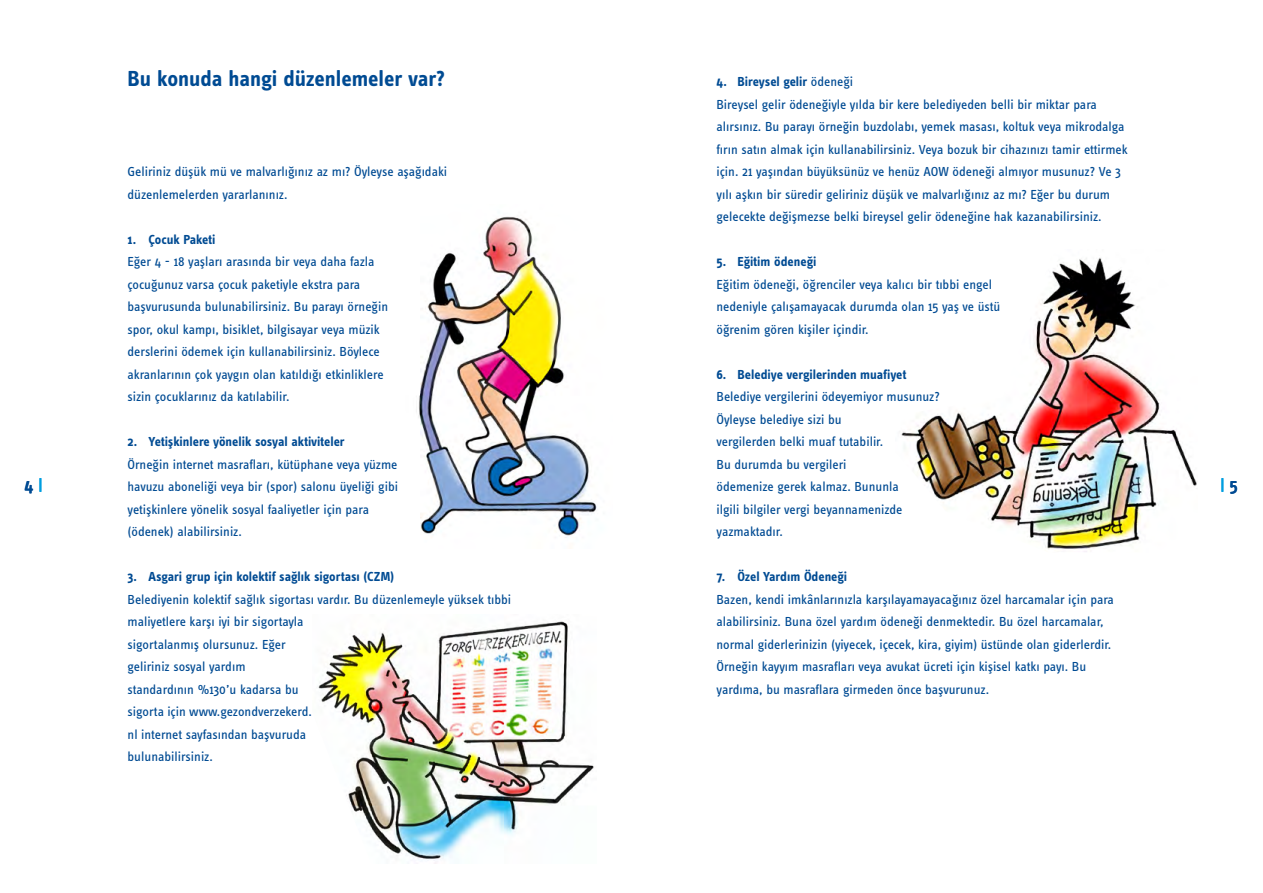
<style>
.page{position:relative;width:1263px;height:893px;background:#fff}
.page>*{position:absolute;margin:0;border:0;box-sizing:border-box;transform-origin:0 0}
.kopje{font:700 22.5px "Info Text Pro";letter-spacing:-.005em;color:#004b93}
.Bodytekst{font:600 18px "Info Text Pro";color:#004b93}
.Bodytekst-2{font:600 18px "Info Text Pro";color:#009ee0}
.Bodytekst-3{font:13.5px/22.5px "Info Text Pro";color:#004b93}
.Bodytekst-4{font:700 13.5px "Info Text Pro";letter-spacing:-.005em;color:#004b93}
.s1{font-weight:400}
.s2{color:#009ee0}
.s3{color:#004b93}
</style>
<div class="page">
<img style="left:901px;top:257px;width:296px;height:295px">
<img style="left:416px;top:216px;width:181px;height:322px">
<img style="left:318px;top:621px;width:276px;height:243px">
<p class="kopje" style="left:128px;top:65px;width:319px">Bu konuda hangi düzenlemeler var?</p>
<p class="Bodytekst-4" style="left:716px;top:74px;width:138px">4. Bireysel gelir <span class="s1">ödeneği</span></p>
<p class="Bodytekst-3" style="left:716px;top:93px;width:413px">Bireysel gelir ödeneğiyle yılda bir kere belediyeden belli bir miktar para alırsınız. Bu parayı örneğin buzdolabı, yemek masası, koltuk veya mikrodalga fırın satın almak için kullanabilirsiniz. Veya bozuk bir cihazınızı tamir ettirmek için. 21 yaşından büyüksünüz ve henüz AOW ödeneği almıyor musunuz? Ve 3 yılı aşkın bir süredir geliriniz düşük ve malvarlığınız az mı? Eğer bu durum gelecekte değişmezse belki bireysel gelir ödeneğine hak kazanabilirsiniz.</p>
<p class="Bodytekst-4" style="left:716px;top:254px;width:101px">5. Eğitim ödeneği</p>
<p class="Bodytekst-3" style="left:716px;top:273px;width:285px">Eğitim ödeneği, öğrenciler veya kalıcı bir tıbbi engel nedeniyle çalışamayacak durumda olan 15 yaş ve üstü öğrenim gören kişiler içindir.</p>
<p class="Bodytekst-4" style="left:716px;top:366px;width:191px">6. Belediye vergilerinden muafiyet</p>
<p class="Bodytekst-3" style="left:716px;top:385px;width:225px">Belediye vergilerini ödeyemiyor musunuz?<br>Öyleyse belediye sizi bu<br>vergilerden belki muaf tutabilir.<br>Bu durumda bu vergileri<br>ödemenize gerek kalmaz. Bununla<br>ilgili bilgiler vergi beyannamenizde yazmaktadır.</p>
<p class="Bodytekst-4" style="left:716px;top:569px;width:132px">7. Özel Yardım Ödeneği</p>
<p class="Bodytekst-3" style="left:716px;top:588px;width:399px">Bazen, kendi imkânlarınızla karşılayamayacağınız özel harcamalar için para alabilirsiniz. Buna özel yardım ödeneği denmektedir. Bu özel harcamalar, normal giderlerinizin (yiyecek, içecek, kira, giyim) üstünde olan giderlerdir.<br>Örneğin kayyım masrafları veya avukat ücreti için kişisel katkı payı. Bu yardıma, bu masraflara girmeden önce başvurunuz.</p>
<p class="Bodytekst-3" style="left:128px;top:160px;width:321px">Geliriniz düşük mü ve malvarlığınız az mı? Öyleyse aşağıdaki düzenlemelerden yararlanınız.</p>
<p class="Bodytekst-4" style="left:128px;top:231px;width:90px">1. Çocuk Paketi</p>
<p class="Bodytekst-3" style="left:128px;top:250px;width:262px">Eğer 4 - 18 yaşları arasında bir veya daha fazla çocuğunuz varsa çocuk paketiyle ekstra para başvurusunda bulunabilirsiniz. Bu parayı örneğin spor, okul kampı, bisiklet, bilgisayar veya müzik derslerini ödemek için kullanabilirsiniz. Böylece akranlarının çok yaygın olan katıldığı etkinliklere sizin çocuklarınız da katılabilir.</p>
<p class="Bodytekst-4" style="left:128px;top:434px;width:219px">2. Yetişkinlere yönelik sosyal aktiviteler</p>
<p class="Bodytekst-3" style="left:128px;top:453px;width:272px">Örneğin internet masrafları, kütüphane veya yüzme havuzu aboneliği veya bir (spor) salonu üyeliği gibi yetişkinlere yönelik sosyal faaliyetler için para (ödenek) alabilirsiniz.</p>
<p class="Bodytekst-4" style="left:128px;top:569px;width:268px">3. Asgari grup için kolektif sağlık sigortası (CZM)</p>
<p class="Bodytekst-3" style="left:128px;top:588px;width:385px">Belediyenin kolektif sağlık sigortası vardır. Bu düzenlemeyle yüksek tıbbi maliyetlere karşı iyi bir sigortayla<br>sigortalanmış olursunuz. Eğer<br>geliriniz sosyal yardım<br>standardının %130’u kadarsa bu<br>sigorta için www.gezondverzekerd.<br>nl internet sayfasından başvuruda<br>bulunabilirsiniz.</p>
<p class="Bodytekst" style="left:24px;top:475px;width:20px">4 <span class="s2">|</span></p>
<p class="Bodytekst-2" style="left:1220px;top:475px;width:19px">| <span class="s3">5</span></p>
</div>
